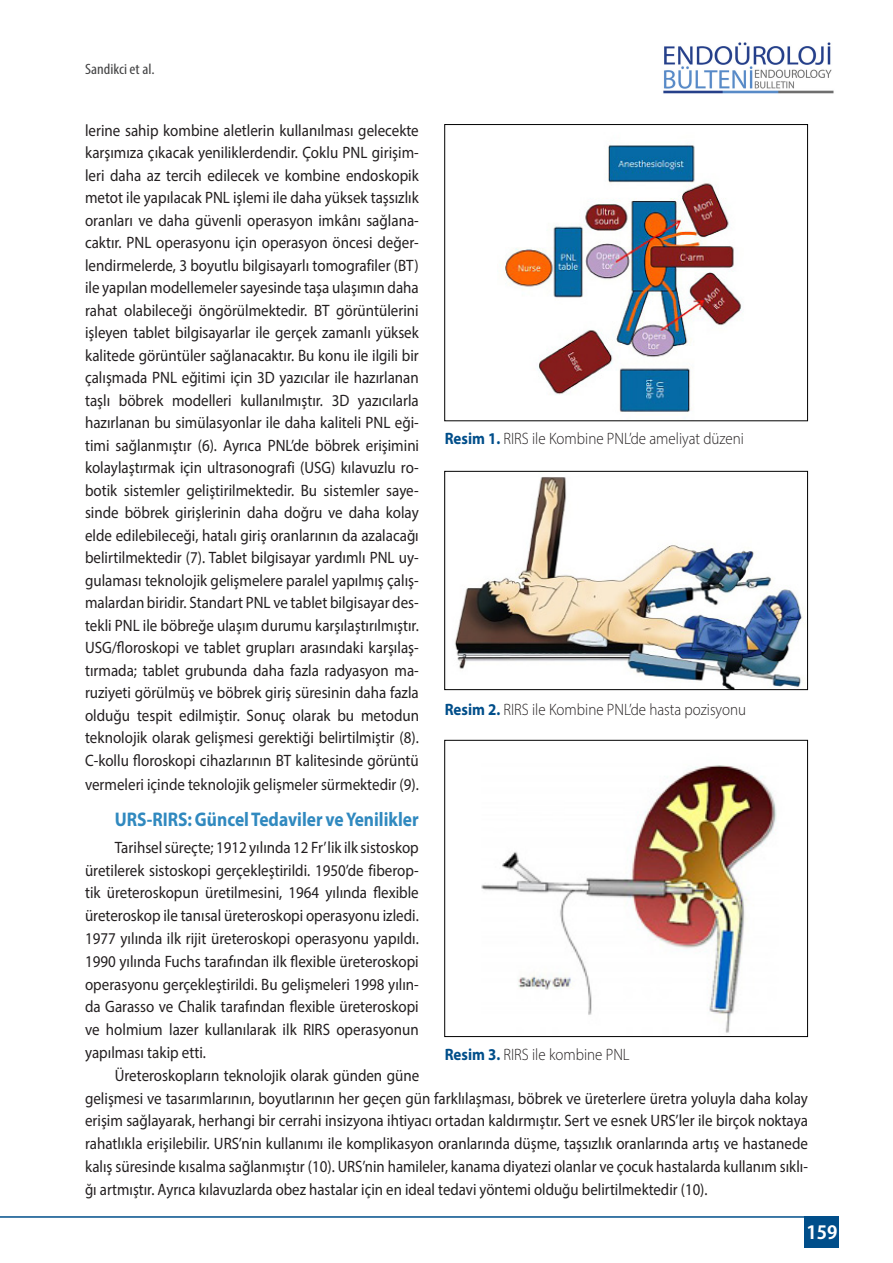
<style>
.page{position:relative;width:893px;height:1263px;background:#fff}
.page>*{position:absolute;margin:0;border:0;box-sizing:border-box;transform-origin:0 0}
.t1{font:700 19.8px "Myriad Pro";color:#3089bf;scale:.89 1}
.t2{font:700 18px "Koz Go Pr 6 N";color:#fff}
.t3{font:16.5px/22.5px "Myriad Pro";color:#231f20;text-align:justify;scale:.91 1}
.t4{font:300 16.5px "Myriad Pro";color:#231f20;scale:.91 1}
.t5{font:condensed 15px "Myriad Pro";color:#444445;scale:1.1 1}
.s1{font-weight:700;color:#004e8a}
</style>
<div class="page">
<img style="left:663px;top:43px;width:171px;height:51px">
<img style="left:502px;top:145px;width:242px;height:267px">
<div style="left:444px;top:124px;width:364px;height:297px;border:1px solid #000"></div>
<img style="left:455px;top:477px;width:350px;height:211px">
<div style="left:444px;top:471px;width:364px;height:219px;border:1px solid #000"></div>
<img style="left:481px;top:765px;width:296px;height:268px">
<div style="left:444px;top:740px;width:364px;height:297px;border:1px solid #000"></div>
<div style="left:805px;top:1216px;width:34px;height:32px;background:#004e8a"></div>
<hr style="left:0;top:1216px;width:839px;height:2px;background:#004e8a">
<p class="t5" style="left:85px;top:60px;width:65px">Sandikci et al.</p>
<p class="t3" style="left:85px;top:119px;width:369px">lerine sahip kombine aletlerin kullanılması gelecekte karşımıza çıkacak yeniliklerdendir. Çoklu PNL girişim&shy;leri daha az tercih edilecek ve kombine endoskopik metot ile yapılacak PNL işlemi ile daha yüksek taşsızlık oranları ve daha güvenli operasyon imkânı sağlana&shy;caktır. PNL operasyonu için operasyon öncesi değer&shy;lendirmelerde, 3 boyutlu bilgisayarlı tomografiler (BT) ile yapılan modellemeler sayesinde taşa ulaşımın daha rahat olabileceği öngörülmektedir. BT görüntülerini işleyen tablet bilgisayarlar ile gerçek zamanlı yüksek kalitede görüntüler sağlanacaktır. Bu konu ile ilgili bir çalışmada PNL eğitimi için 3D yazıcılar ile hazırlanan taşlı böbrek modelleri kullanılmıştır. 3D yazıcılarla hazırlanan bu simülasyonlar ile daha kaliteli PNL eği&shy;timi sağlanmıştır (6). Ayrıca PNL’de böbrek erişimini kolaylaştırmak için ultrasonografi (USG) kılavuzlu ro&shy;botik sistemler geliştirilmektedir. Bu sistemler saye&shy;sinde böbrek girişlerinin daha doğru ve daha kolay elde edilebileceği, hatalı giriş oranlarının da azalacağı belirtilmektedir (7). Tablet bilgisayar yardımlı PNL uy&shy;gulaması teknolojik gelişmelere paralel yapılmış çalış&shy;malardan biridir. Standart PNL ve tablet bilgisayar des&shy;tekli PNL ile böbreğe ulaşım durumu karşılaştırılmıştır.<br>USG/floroskopi ve tablet grupları arasındaki karşılaş&shy;tırmada; tablet grubunda daha fazla radyasyon ma&shy;ruziyeti görülmüş ve böbrek giriş süresinin daha fazla olduğu tespit edilmiştir. Sonuç olarak bu metodun teknolojik olarak gelişmesi gerektiği belirtilmiştir (8).<br>C-kollu floroskopi cihazlarının BT kalitesinde görüntü</p>
<p class="t3" style="left:85px;top:773px;width:368px">vermeleri içinde teknolojik gelişmeler sürmektedir (9).</p>
<p class="t1" style="left:115px;top:806px;width:343px">URS-RIRS: Güncel Tedaviler ve Yenilikler</p>
<p class="t3" style="left:85px;top:835px;width:368px;text-indent:30px">Tarihsel süreçte; 1912 yılında 12 Fr’ lik ilk sistoskop üretilerek sistoskopi gerçekleştirildi. 1950’de fiberop&shy;tik üreteroskopun üretilmesini, 1964 yılında flexible üreteroskop ile tanısal üreteroskopi operasyonu izledi.<br>1977 yılında ilk rijit üreteroskopi operasyonu yapıldı.<br>1990 yılında Fuchs tarafından ilk flexible üreteroskopi operasyonu gerçekleştirildi. Bu gelişmeleri 1998 yılın&shy;da Garasso ve Chalik tarafından flexible üreteroskopi ve holmium lazer kullanılarak ilk RIRS operasyonun yapılması takip etti.</p>
<p class="t3" style="left:85px;top:1063px;width:796px;text-align:left;text-indent:30px">Üreteroskopların teknolojik olarak günden güne<br>gelişmesi ve tasarımlarının, boyutlarının her geçen gün farklılaşması, böbrek ve üreterlere üretra yoluyla daha kolay erişim sağlayarak, herhangi bir cerrahi insizyona ihtiyacı ortadan kaldırmıştır. Sert ve esnek URS’ler ile birçok noktaya rahatlıkla erişilebilir. URS’nin kullanımı ile komplikasyon oranlarında düşme, taşsızlık oranlarında artış ve hastanede kalış süresinde kısalma sağlanmıştır (10). URS’nin hamileler, kanama diyatezi olanlar ve çocuk hastalarda kullanım sıklı&shy;ğı artmıştır. Ayrıca kılavuzlarda obez hastalar için en ideal tedavi yöntemi olduğu belirtilmektedir (10).</p>
<p class="t4" style="left:445px;top:429px;width:330px"><span class="s1">Resim 1.</span> RIRS ile Kombine PNL’de ameliyat düzeni</p>
<p class="t4" style="left:445px;top:700px;width:333px"><span class="s1">Resim 2.</span> RIRS ile Kombine PNL’de hasta pozisyonu</p>
<p class="t4" style="left:445px;top:1045px;width:205px"><span class="s1">Resim 3.</span> RIRS ile kombine PNL</p>
<p class="t2" style="left:806px;top:1223px;width:32px">159</p>
</div>
